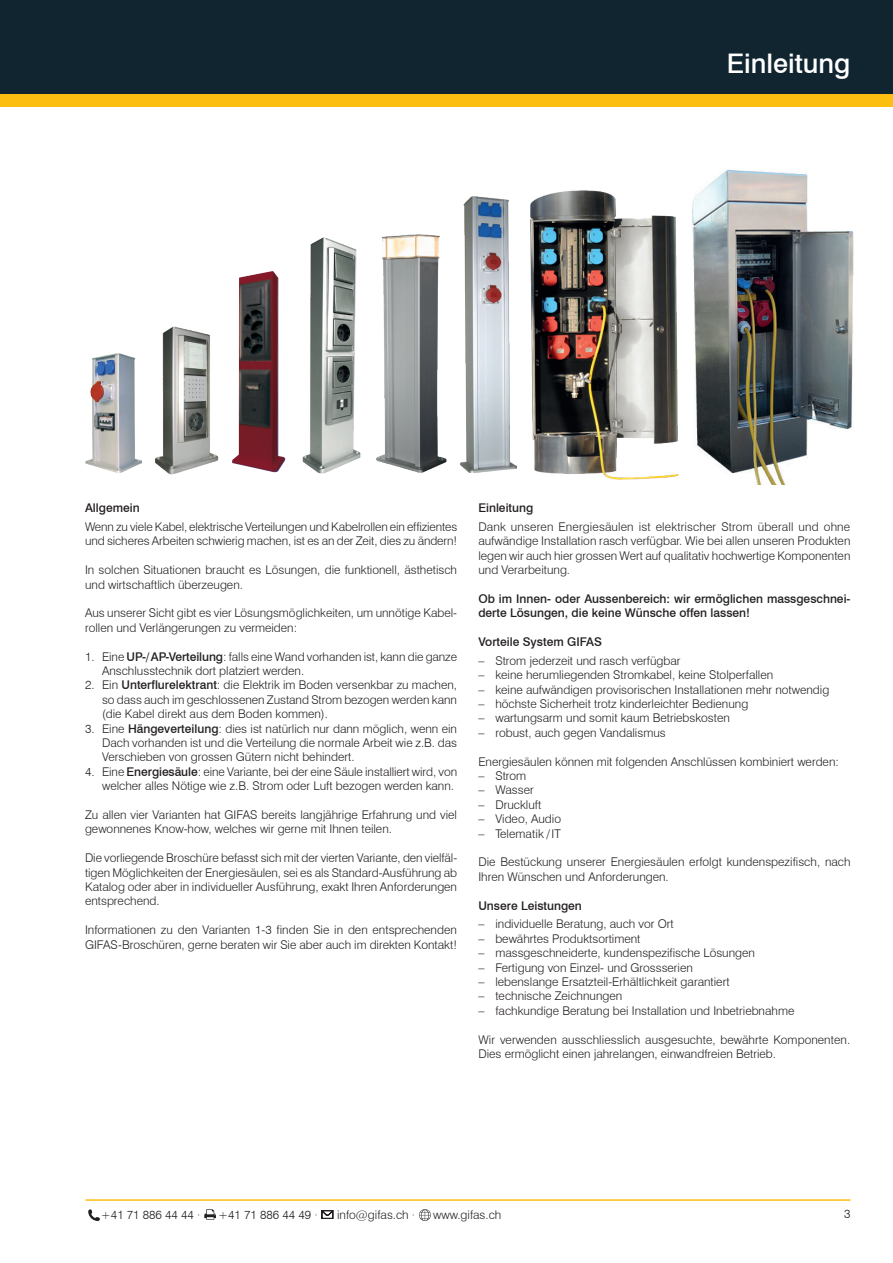
<style>
.page{position:relative;width:893px;height:1263px;background:#fff}
.page>*{position:absolute;margin:0;border:0;box-sizing:border-box;transform-origin:0 0}
.t1{font:500 27px "Swiss 721 BT";color:#fff}
.t2{font:300 12px/14.4px "Swiss 721 BT";color:#231f20}
.t3{font:500 12px/14.4px "Swiss 721 BT";color:#231f20}
.s1{font-weight:500}
</style>
<div class="page">
<div style="left:0;top:89px;width:893px;height:17px;background:#fdbe12"></div>
<div style="left:0;top:0;width:893px;height:94px;background:#112530"></div>
<hr style="left:85px;top:1199px;width:765px;height:2px;background:#fdbe12">
<svg style="left:88px;top:1209px;width:12px;height:12px"></svg>
<svg style="left:204px;top:1209px;width:12px;height:11px"></svg>
<svg style="left:322px;top:1210px;width:11px;height:9px"></svg>
<svg style="left:419px;top:1209px;width:12px;height:12px"></svg>
<img style="left:376px;top:234px;width:71px;height:239px">
<img style="left:460px;top:196px;width:56px;height:277px">
<img style="left:530px;top:190px;width:148px;height:290px">
<img style="left:85px;top:354px;width:57px;height:119px">
<img style="left:232px;top:271px;width:54px;height:201px">
<img style="left:155px;top:326px;width:63px;height:148px">
<img style="left:303px;top:237px;width:57px;height:236px">
<img style="left:692px;top:169px;width:162px;height:315px">
<h1 class="t1" style="left:727px;top:47px;width:125px">Einleitung</h1>
<p class="t3" style="left:85px;top:501px;width:56px">Allgemein</p>
<p class="t2" style="left:85px;top:519px;width:374px">Wenn zu viele Kabel, elektrische Verteilungen und Kabelrollen ein effizientes und sicheres Arbeiten schwierig machen, ist es an der Zeit, dies zu ändern!</p>
<p class="t2" style="left:85px;top:563px;width:374px">In solchen Situationen braucht es Lösungen, die funktionell, ästhetisch und wirtschaftlich überzeugen.</p>
<p class="t2" style="left:85px;top:606px;width:374px">Aus unserer Sicht gibt es vier Lösungsmöglichkeiten, um unnötige Kabel&shy;rollen und Verlängerungen zu vermeiden:</p>
<p class="t2" style="left:102px;top:649px;width:357px;text-indent:-17px">1. Eine <span class="s1">UP-/AP-Verteilung</span>: falls eine Wand vorhanden ist, kann die ganze<br>Anschlusstechnik dort platziert werden.</p>
<p class="t2" style="left:102px;top:678px;width:357px;text-align:justify;text-indent:-17px">2. Ein <span class="s1">Unterflurelektrant</span>: die Elektrik im Boden versenkbar zu machen, so dass auch im geschlossenen Zustand Strom bezogen werden kann (die Kabel direkt aus dem Boden kommen).</p>
<p class="t2" style="left:102px;top:721px;width:357px;text-align:justify;text-indent:-17px">3. Eine <span class="s1">Hängeverteilung</span>: dies ist natürlich nur dann möglich, wenn ein Dach vorhanden ist und die Verteilung die normale Arbeit wie z.B. das Verschieben von grossen Gütern nicht behindert.</p>
<p class="t2" style="left:85px;top:764px;width:374px;text-align:right">4. Eine <span class="s1">Energiesäule</span>: eine Variante, bei der eine Säule installiert wird, von welcher alles Nötige wie z.B. Strom oder Luft bezogen werden kann.</p>
<p class="t2" style="left:85px;top:807px;width:374px">Zu allen vier Varianten hat GIFAS bereits langjährige Erfahrung und viel gewonnenes Know-how, welches wir gerne mit Ihnen teilen.</p>
<p class="t2" style="left:85px;top:851px;width:374px;text-align:justify">Die vorliegende Broschüre befasst sich mit der vierten Variante, den vielfäl&shy;tigen Möglichkeiten der Energiesäulen, sei es als Standard-Ausführung ab Katalog oder aber in individueller Ausführung, exakt Ihren Anforderungen entsprechend.</p>
<p class="t2" style="left:85px;top:923px;width:374px">Informationen zu den Varianten 1-3 finden Sie in den entsprechenden<br>GIFAS-Broschüren, gerne beraten wir Sie aber auch im direkten Kontakt!</p>
<p class="t3" style="left:478px;top:501px;width:56px">Einleitung</p>
<p class="t2" style="left:478px;top:519px;width:374px;text-align:justify">Dank unseren Energiesäulen ist elektrischer Strom überall und ohne aufwändige Installation rasch verfügbar. Wie bei allen unseren Produkten legen wir auch hier grossen Wert auf qualitativ hochwertige Komponenten und Verarbeitung.</p>
<p class="t3" style="left:478px;top:591px;width:374px">Ob im Innen- oder Aussenbereich: wir ermöglichen massgeschnei&shy;derte Lösungen, die keine Wünsche offen lassen!</p>
<p class="t3" style="left:478px;top:635px;width:125px">Vorteile System GIFAS</p>
<p class="t2" style="left:478px;top:653px;width:204px">– Strom jederzeit und rasch verfügbar</p>
<p class="t2" style="left:478px;top:668px;width:296px">– keine herumliegenden Stromkabel, keine Stolperfallen</p>
<p class="t2" style="left:478px;top:682px;width:352px">– keine aufwändigen provisorischen Installationen mehr notwendig</p>
<p class="t2" style="left:478px;top:696px;width:271px">– höchste Sicherheit trotz kinderleichter Bedienung</p>
<p class="t2" style="left:478px;top:711px;width:253px">– wartungsarm und somit kaum Betriebskosten</p>
<p class="t2" style="left:478px;top:725px;width:189px">– robust, auch gegen Vandalismus</p>
<p class="t2" style="left:478px;top:754px;width:362px">Energiesäulen können mit folgenden Anschlüssen kombiniert werden:</p>
<p class="t2" style="left:478px;top:768px;width:49px">– Strom</p>
<p class="t2" style="left:478px;top:783px;width:57px">– Wasser</p>
<p class="t2" style="left:478px;top:797px;width:64px">– Druckluft</p>
<p class="t2" style="left:478px;top:812px;width:84px">– Video, Audio</p>
<p class="t2" style="left:478px;top:826px;width:84px">– Telematik /IT</p>
<p class="t2" style="left:478px;top:855px;width:374px">Die Bestückung unserer Energiesäulen erfolgt kundenspezifisch, nach<br>Ihren Wünschen und Anforderungen.</p>
<p class="t3" style="left:478px;top:898px;width:105px">Unsere Leistungen</p>
<p class="t2" style="left:478px;top:917px;width:197px">– individuelle Beratung, auch vor Ort</p>
<p class="t2" style="left:478px;top:931px;width:164px">– bewährtes Produktsortiment</p>
<p class="t2" style="left:478px;top:945px;width:278px">– massgeschneiderte, kundenspezifische Lösungen</p>
<p class="t2" style="left:478px;top:960px;width:216px">– Fertigung von Einzel- und Grossserien</p>
<p class="t2" style="left:478px;top:974px;width:253px">– lebenslange Ersatzteil-Erhältlichkeit garantiert</p>
<p class="t2" style="left:478px;top:989px;width:145px">– technische Zeichnungen</p>
<p class="t2" style="left:478px;top:1003px;width:317px">– fachkundige Beratung bei Installation und Inbetriebnahme</p>
<p class="t2" style="left:478px;top:1032px;width:373px">Wir verwenden ausschliesslich ausgesuchte, bewährte Komponenten.<br>Dies ermöglicht einen jahrelangen, einwandfreien Betrieb.</p>
<p class="t2" style="left:101px;top:1207px;width:101px">+41 71 886 44 44 ·</p>
<p class="t2" style="left:218px;top:1207px;width:101px">+41 71 886 44 49 ·</p>
<p class="t2" style="left:337px;top:1207px;width:80px">info@gifas.ch ·</p>
<p class="t2" style="left:433px;top:1207px;width:70px">www.gifas.ch</p>
<p class="t2" style="left:844px;top:1207px;width:8px">3</p>
</div>
